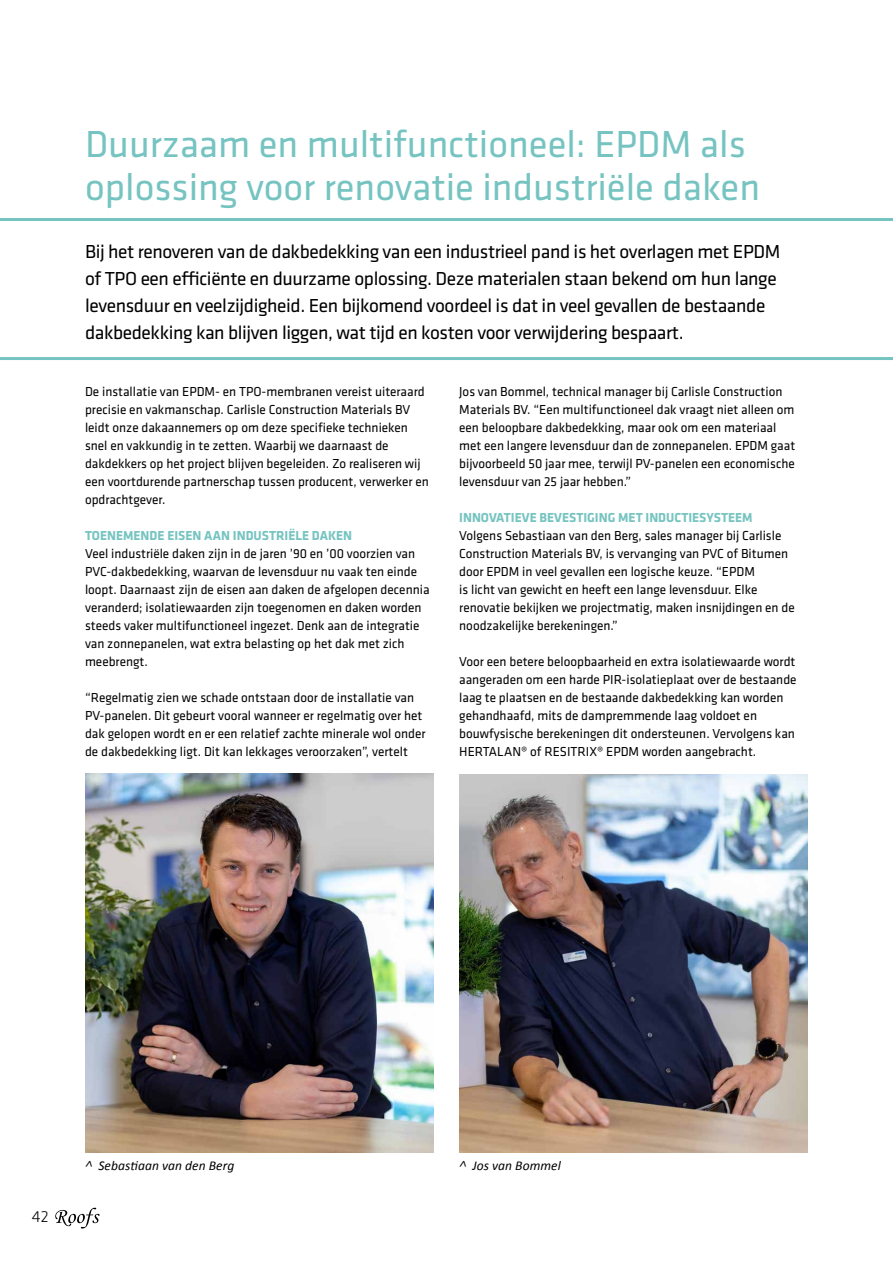
<style>
.page{position:relative;width:893px;height:1263px;background:#fff}
.page>*{position:absolute;margin:0;border:0;box-sizing:border-box;transform-origin:0 0}
.t1{font:39px/43.5px "Klavika Basic";color:#76c4c1}
.t2{font:19.5px/27px "Klavika Basic";letter-spacing:-.02em;color:#000}
.t3{font:300 16.5px "Klavika Basic";color:#000}
.t4{font:13.5px/18px "Klavika Basic";color:#000}
.t5{font:700 13.5px "Klavika Basic";color:#76c4c1}
.t6{font:italic 13.5px "Calibri";letter-spacing:.005em;color:#000}
</style>
<div class="page">
<hr style="left:0;top:357px;width:893px;height:3px;background:#76c4c1">
<hr style="left:0;top:218px;width:893px;height:3px;background:#76c4c1">
<svg style="left:55px;top:1208px;width:45px;height:20px"></svg>
<img style="left:459px;top:774px;width:349px;height:378px">
<img style="left:85px;top:774px;width:349px;height:378px">
<h1 class="t1" style="left:85px;top:121px;width:677px">Duurzaam en multifunctioneel: EPDM als oplossing voor renovatie industriële daken</h1>
<p class="t2" style="left:85px;top:237px;width:697px">Bij het renoveren van de dakbedekking van een industrieel pand is het overlagen met EPDM of TPO een efficiënte en duurzame oplossing. Deze materialen staan bekend om hun lange levensduur en veelzijdigheid. Een bijkomend voordeel is dat in veel gevallen de bestaande dakbedekking kan blijven liggen, wat tijd en kosten voor verwijdering bespaart.</p>
<p class="t4" style="left:85px;top:382px;width:345px">De installatie van EPDM- en TPO-membranen vereist uiteraard precisie en vakmanschap. Carlisle Construction Materials BV leidt onze dakaannemers op om deze specifieke technieken snel en vakkundig in te zetten. Waarbij we daarnaast de dakdekkers op het project blijven begeleiden. Zo realiseren wij een voortdurende partnerschap tussen producent, verwerker en opdrachtgever.</p>
<p class="t5" style="left:85px;top:526px;width:269px">TOENEMENDE EISEN AAN INDUSTRIËLE DAKEN</p>
<p class="t4" style="left:85px;top:544px;width:346px">Veel industriële daken zijn in de jaren ’90 en ’00 voorzien van PVC-dakbedekking, waarvan de levensduur nu vaak ten einde loopt. Daarnaast zijn de eisen aan daken de afgelopen decennia veranderd; isolatiewaarden zijn toegenomen en daken worden steeds vaker multifunctioneel ingezet. Denk aan de integratie van zonnepanelen, wat extra belasting op het dak met zich meebrengt.</p>
<p class="t4" style="left:85px;top:688px;width:342px">“Regelmatig zien we schade ontstaan door de installatie van PV-panelen. Dit gebeurt vooral wanneer er regelmatig over het dak gelopen wordt en er een relatief zachte minerale wol onder de dakbedekking ligt. Dit kan lekkages veroorzaken”, vertelt</p>
<p class="t4" style="left:459px;top:382px;width:337px">Jos van Bommel, technical manager bij Carlisle Construction Materials BV. “Een multifunctioneel dak vraagt niet alleen om een beloopbare dakbedekking, maar ook om een materiaal met een langere levensduur dan de zonnepanelen. EPDM gaat bijvoorbeeld 50 jaar mee, terwijl PV-panelen een economische levensduur van 25 jaar hebben.”</p>
<p class="t5" style="left:459px;top:508px;width:295px">INNOVATIEVE BEVESTIGING MET INDUCTIESYSTEEM</p>
<p class="t4" style="left:459px;top:526px;width:337px">Volgens Sebastiaan van den Berg, sales manager bij Carlisle Construction Materials BV, is vervanging van PVC of Bitumen door EPDM in veel gevallen een logische keuze. “EPDM<br>is licht van gewicht en heeft een lange levensduur. Elke renovatie bekijken we projectmatig, maken insnijdingen en de noodzakelijke berekeningen.”</p>
<p class="t4" style="left:459px;top:652px;width:339px">Voor een betere beloopbaarheid en extra isolatiewaarde wordt aangeraden om een harde PIR-isolatieplaat over de bestaande laag te plaatsen en de bestaande dakbedekking kan worden gehandhaafd, mits de dampremmende laag voldoet en bouwfysische berekeningen dit ondersteunen. Vervolgens kan HERTALAN® of RESITRIX® EPDM worden aangebracht.</p>
<p class="t3" style="left:32px;top:1207px;width:18px">42</p>
<p class="t6" style="left:85px;top:1156px;width:151px">˄ Sebastiaan van den Berg</p>
<p class="t6" style="left:459px;top:1156px;width:103px">˄ Jos van Bommel</p>
</div>
